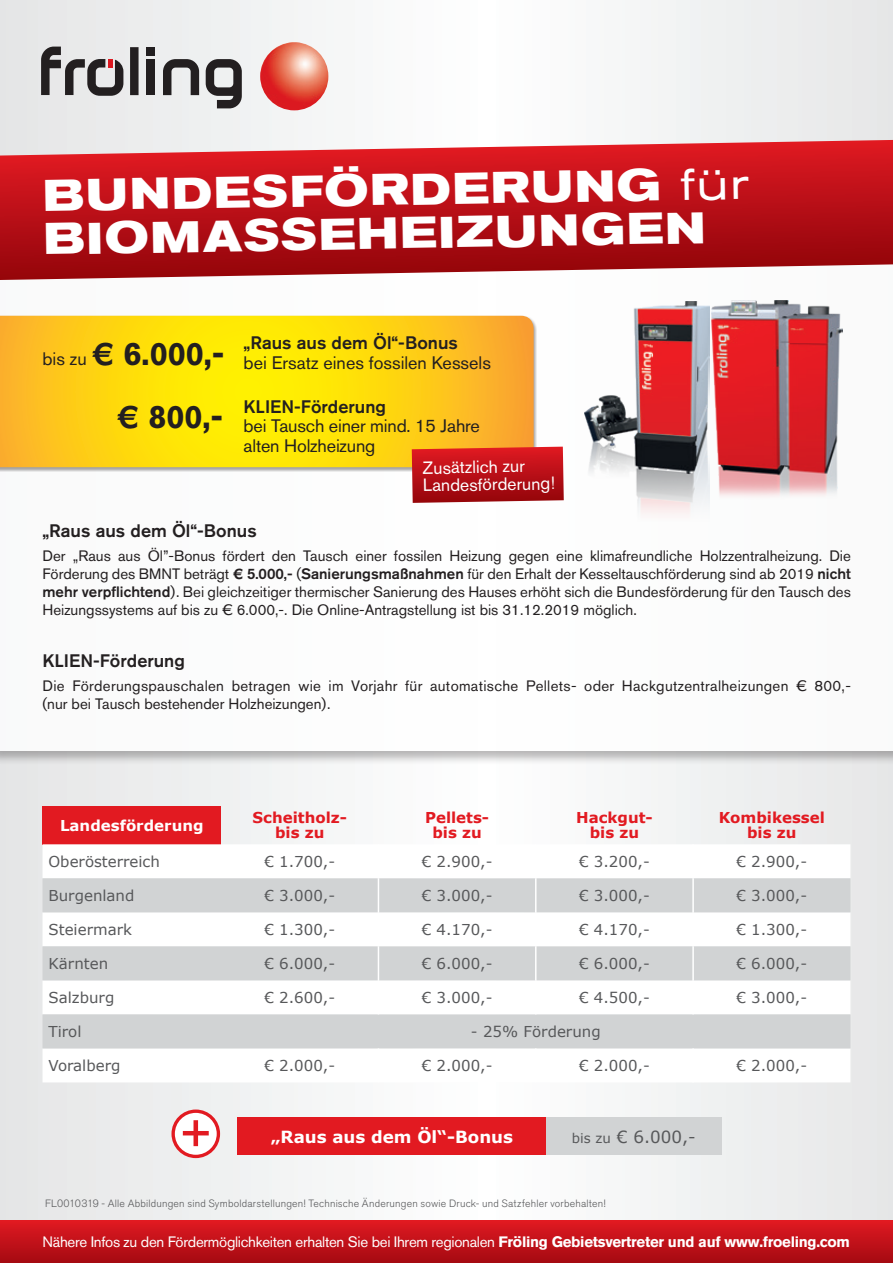
<style>
.page{position:relative;width:893px;height:1263px;background:#fff}
.page>*{position:absolute;margin:0;border:0;box-sizing:border-box;transform-origin:0 0}
.t1{font:54.75px "Arial";color:#e21a21}
.t2{font:700 expanded 43.95px "Akzidenz Grotesk BQ";color:#fff}
.t3{font:700 32.25px "Akzidenz Grotesk BQ";color:#231f20}
.t4{font:18px "Akzidenz Grotesk BQ";letter-spacing:-.01em;color:#231f20}
.t5{font:500 18px "Akzidenz Grotesk BQ";color:#231f20}
.t6{font:17.55px/17.5px "Akzidenz Grotesk BQ";color:#fff}
.t7{font:700 16.65px "Verdana";color:#fff}
.t8{font:16.65px "Verdana";color:#57585a}
.t9{font:15px/18px "Akzidenz Grotesk BQ";letter-spacing:.02em;color:#231f20;text-align:justify}
.t10{font:15px "Verdana";color:#57585a}
.t11{font:15px "Akzidenz Grotesk BQ";letter-spacing:-.02em;color:#fff}
.t12{font:700 15px "Verdana";color:#e21a21}
.t13{font:15px "Akzidenz Grotesk BQ";color:#231f20}
.t14{font:700 15px "Verdana";color:#fff}
.t15{font:300 10.5px "Akzidenz Grotesk BQ";letter-spacing:.015em;color:#57585a}
.s1{font-weight:400}
.s2{font-weight:400;font-size:18px}
.s3{font-weight:500}
.s4{font-size:13.35px}
.s5{font-weight:700}
</style>
<div class="page">
<div style="left:0;top:0;width:893px;height:1263px;background:linear-gradient(to right,#f0efef,#f3f3f3)"></div>
<div style="left:0;top:1221px;width:893px;height:42px;background:linear-gradient(to bottom,#df1921,#a60a12)"></div>
<div style="left:0;top:254px;width:893px;height:511px;background:#231f20;opacity:.4"></div>
<div style="left:0;top:256px;width:893px;height:494px;background:#fff"></div>
<div style="left:0;top:315px;width:537px;height:157px;background:#231f20;opacity:.4"></div>
<svg style="left:0;top:316px;width:534px;height:151px;background:#fdd312"></svg>
<svg style="left:0;top:140px;width:893px;height:140px;background:#bf282f"></svg>
<img style="left:712px;top:300px;width:130px;height:197px">
<div style="left:130px;top:47px;width:9px;height:48px;background:#231f20"></div>
<svg style="left:206px;top:59px;width:36px;height:49px"></svg>
<svg style="left:163px;top:59px;width:36px;height:36px"></svg>
<svg style="left:41px;top:47px;width:82px;height:49px;background:#969293"></svg>
<div style="left:146px;top:60px;width:9px;height:35px;background:#231f20"></div>
<div style="left:146px;top:47px;width:9px;height:9px;background:#231f20"></div>
<img style="left:260px;top:42px;width:68px;height:68px;border-radius:34px">
<img style="left:584px;top:301px;width:126px;height:214px">
<div style="left:43px;top:806px;width:178px;height:38px;background:#e21a21"></div>
<svg style="left:43px;top:844px;width:807px;height:238px"></svg>
<svg style="left:43px;top:878px;width:807px;height:170px;fill:#d1d3d4"></svg>
<hr style="left:378px;top:844px;width:1px;height:34px;background:#fff">
<hr style="left:535px;top:844px;width:1px;height:34px;background:#fff">
<hr style="left:378px;top:878px;width:1px;height:34px;background:#fff">
<hr style="left:535px;top:878px;width:1px;height:34px;background:#fff">
<hr style="left:378px;top:912px;width:1px;height:34px;background:#fff">
<hr style="left:535px;top:912px;width:1px;height:34px;background:#fff">
<hr style="left:378px;top:946px;width:1px;height:34px;background:#fff">
<hr style="left:535px;top:946px;width:1px;height:34px;background:#fff">
<hr style="left:378px;top:980px;width:1px;height:34px;background:#fff">
<hr style="left:535px;top:980px;width:1px;height:34px;background:#fff">
<hr style="left:378px;top:1048px;width:1px;height:34px;background:#fff">
<hr style="left:535px;top:1048px;width:1px;height:34px;background:#fff">
<hr style="left:692px;top:844px;width:2px;height:34px;background:#fff">
<hr style="left:692px;top:878px;width:2px;height:34px;background:#fff">
<hr style="left:692px;top:912px;width:2px;height:34px;background:#fff">
<hr style="left:692px;top:946px;width:2px;height:34px;background:#fff">
<hr style="left:692px;top:980px;width:2px;height:34px;background:#fff">
<hr style="left:692px;top:1048px;width:2px;height:34px;background:#fff">
<svg style="left:412px;top:447px;width:152px;height:56px;background:#bc191d"></svg>
<div style="left:238px;top:1117px;width:308px;height:38px;background:#e21a21"></div>
<div style="left:546px;top:1117px;width:175px;height:38px;background:#d1d3d4"></div>
<div style="left:173px;top:1111px;width:45px;height:45px;background:#fff;border-radius:50%"></div>
<div style="left:171px;top:1109px;width:49px;height:49px;border:3px solid #e21a21;border-radius:50%"></div>
<p class="t2" style="left:43px;top:170px;width:707px;rotate:-1deg">BUNDESFÖRDERUNG <span class="s1">für</span></p>
<p class="t2" style="left:43px;top:214px;width:663px;rotate:-1deg">BIOMASSEHEIZUNGEN</p>
<p class="t3" style="left:43px;top:335px;width:183px"><span class="s2">bis zu</span> <span class="s3">€</span> 6.000,-</p>
<p class="t3" style="left:116px;top:398px;width:108px"><span class="s3">€</span> 800,-</p>
<p class="t5" style="left:244px;top:332px;width:216px">„Raus aus dem Öl“-Bonus</p>
<p class="t4" style="left:244px;top:352px;width:249px">bei Ersatz eines fossilen Kessels</p>
<p class="t5" style="left:244px;top:395px;width:144px">KLIEN-Förderung</p>
<p class="t4" style="left:244px;top:415px;width:238px">bei Tausch einer mind. 15 Jahre</p>
<p class="t4" style="left:244px;top:435px;width:133px">alten Holzheizung</p>
<p class="t6" style="left:423px;top:459px;width:133px;rotate:-1deg">Zusätzlich zur<br>Landesförderung!</p>
<p class="t5" style="left:43px;top:519px;width:216px">„Raus aus dem Öl“-Bonus</p>
<p class="t9" style="left:43px;top:546px;width:810px">Der „Raus aus Öl”-Bonus fördert den Tausch einer fossilen Heizung gegen eine klimafreundliche Holzzentralheizung. Die Förderung des BMNT beträgt <span class="s3">€ 5.000,-</span> (<span class="s3">Sanierungsmaßnahmen</span> für den Erhalt der Kesseltauschförderung sind ab 2019 <span class="s3">nicht mehr verpflichtend</span>). Bei gleichzeitiger thermischer Sanierung des Hauses erhöht sich die Bundesförderung für den Tausch des Heizungssystems auf bis zu € 6.000,-. Die Online-Antragstellung ist bis 31.12.2019 möglich.</p>
<p class="t5" style="left:43px;top:649px;width:144px">KLIEN-Förderung</p>
<p class="t9" style="left:43px;top:676px;width:810px">Die Förderungspauschalen betragen wie im Vorjahr für automatische Pellets- oder Hackgutzentralheizungen € 800,-</p>
<p class="t13" style="left:43px;top:695px;width:290px">(nur bei Tausch bestehender Holzheizungen).</p>
<p class="t14" style="left:60px;top:815px;width:145px">Landesförderung</p>
<p class="t12" style="left:253px;top:807px;width:96px">Scheitholz-</p>
<p class="t12" style="left:275px;top:822px;width:51px">bis zu</p>
<p class="t12" style="left:425px;top:807px;width:66px">Pellets-</p>
<p class="t12" style="left:432px;top:822px;width:51px">bis zu</p>
<p class="t12" style="left:576px;top:807px;width:78px">Hackgut-</p>
<p class="t12" style="left:590px;top:822px;width:51px">bis zu</p>
<p class="t12" style="left:719px;top:807px;width:108px">Kombikessel</p>
<p class="t12" style="left:747px;top:822px;width:51px">bis zu</p>
<p class="t10" style="left:49px;top:851px;width:113px">Oberösterreich</p>
<p class="t10" style="left:264px;top:851px;width:72px">€ 1.700,-</p>
<p class="t10" style="left:422px;top:851px;width:72px">€ 2.900,-</p>
<p class="t10" style="left:579px;top:851px;width:72px">€ 3.200,-</p>
<p class="t10" style="left:736px;top:851px;width:72px">€ 2.900,-</p>
<p class="t10" style="left:49px;top:885px;width:87px">Burgenland</p>
<p class="t10" style="left:264px;top:885px;width:72px">€ 3.000,-</p>
<p class="t10" style="left:422px;top:885px;width:72px">€ 3.000,-</p>
<p class="t10" style="left:579px;top:885px;width:72px">€ 3.000,-</p>
<p class="t10" style="left:736px;top:885px;width:72px">€ 3.000,-</p>
<p class="t10" style="left:49px;top:919px;width:85px">Steiermark</p>
<p class="t10" style="left:264px;top:919px;width:72px">€ 1.300,-</p>
<p class="t10" style="left:422px;top:919px;width:72px">€ 4.170,-</p>
<p class="t10" style="left:579px;top:919px;width:72px">€ 4.170,-</p>
<p class="t10" style="left:736px;top:919px;width:72px">€ 1.300,-</p>
<p class="t10" style="left:49px;top:953px;width:61px">Kärnten</p>
<p class="t10" style="left:264px;top:953px;width:72px">€ 6.000,-</p>
<p class="t10" style="left:422px;top:953px;width:72px">€ 6.000,-</p>
<p class="t10" style="left:579px;top:953px;width:72px">€ 6.000,-</p>
<p class="t10" style="left:736px;top:953px;width:72px">€ 6.000,-</p>
<p class="t10" style="left:49px;top:987px;width:67px">Salzburg</p>
<p class="t10" style="left:264px;top:987px;width:72px">€ 2.600,-</p>
<p class="t10" style="left:422px;top:987px;width:72px">€ 3.000,-</p>
<p class="t10" style="left:579px;top:987px;width:72px">€ 4.500,-</p>
<p class="t10" style="left:736px;top:987px;width:72px">€ 3.000,-</p>
<p class="t10" style="left:49px;top:1021px;width:34px">Tirol</p>
<p class="t10" style="left:471px;top:1021px;width:131px">- 25% Förderung</p>
<p class="t10" style="left:49px;top:1055px;width:73px">Voralberg</p>
<p class="t10" style="left:264px;top:1055px;width:72px">€ 2.000,-</p>
<p class="t10" style="left:422px;top:1055px;width:72px">€ 2.000,-</p>
<p class="t10" style="left:579px;top:1055px;width:72px">€ 2.000,-</p>
<p class="t10" style="left:736px;top:1055px;width:72px">€ 2.000,-</p>
<p class="t1" style="left:212px;top:1171px;width:33px;rotate:-180deg">+</p>
<p class="t7" style="left:271px;top:1125px;width:244px">„Raus aus dem Öl“-Bonus</p>
<p class="t8" style="left:572px;top:1125px;width:125px"><span class="s4">bis zu</span> € 6.000,-</p>
<p class="t15" style="left:45px;top:1197px;width:562px">FL0010319 - Alle Abbildungen sind Symboldarstellungen! Technische Änderungen sowie Druck- und Satzfehler vorbehalten!</p>
<p class="t11" style="left:43px;top:1233px;width:809px">Nähere Infos zu den Fördermöglichkeiten erhalten Sie bei Ihrem regionalen <span class="s5">Fröling Gebietsvertreter und auf www.froeling.com</span></p>
</div>
